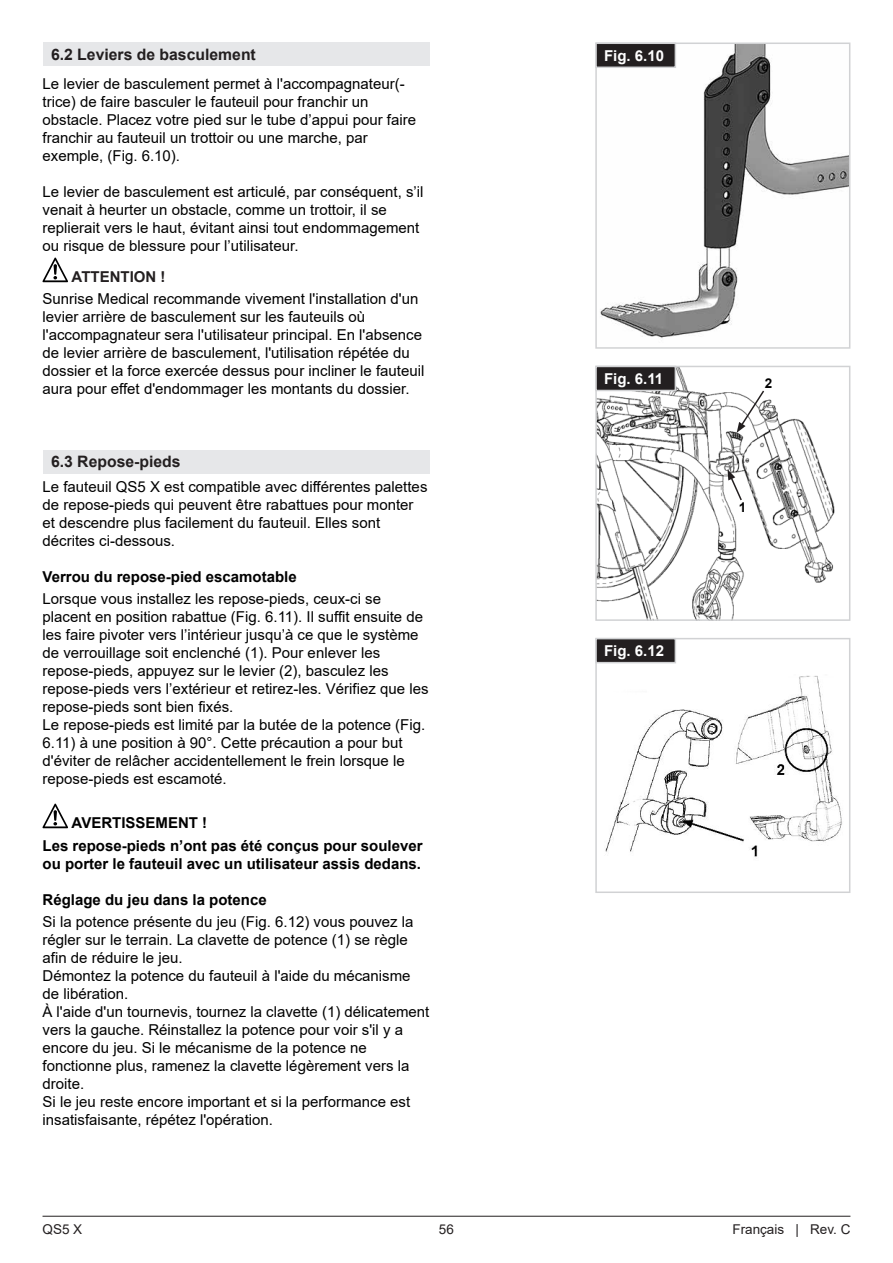
<style>
.page{position:relative;width:893px;height:1263px;background:#fff}
.page>*{position:absolute;margin:0;border:0;box-sizing:border-box;transform-origin:0 0}
.FR-SUB-HEADING{font:700 15.75px "Arial";color:#231f20}
.BODY_TEXT{font:15px/18px "Arial";color:#000}
.BODY_TEXT-2{font:700 15px/18px "Arial";color:#000}
.t1{font:700 15px "Arial";color:#fff}
.WARNING{font:700 15px "Arial";color:#231f20}
.t2{font:13.5px "Arial";color:#231f20}
.BODY_TEXT-3{font:700 13.5px "Arial";color:#000}
</style>
<div class="page">
<hr style="left:43px;top:1216px;width:807px;height:1px;background:#231f20">
<img style="left:600px;top:46px;width:247px;height:292px">
<div style="left:595px;top:43px;width:255px;height:306px;border:2px solid #d1d2d4"></div>
<div style="left:43px;top:43px;width:386px;height:23px;background:#e6e7e9"></div>
<div style="left:43px;top:450px;width:386px;height:23px;background:#e6e7e9"></div>
<svg style="left:43px;top:258px;width:25px;height:24px"></svg>
<svg style="left:43px;top:804px;width:25px;height:24px"></svg>
<img style="left:605px;top:675px;width:237px;height:182px">
<div style="left:595px;top:638px;width:255px;height:255px;border:2px solid #d1d2d4"></div>
<img style="left:598px;top:369px;width:237px;height:249px">
<div style="left:595px;top:366px;width:255px;height:255px;border:2px solid #d1d2d4"></div>
<svg style="left:737px;top:389px;width:29px;height:44px"></svg>
<svg style="left:727px;top:469px;width:16px;height:33px"></svg>
<div style="left:596px;top:43px;width:79px;height:24px;background:#231f20"></div>
<div style="left:595px;top:43px;width:81px;height:25px;border:2px solid #d1d2d4"></div>
<div style="left:596px;top:366px;width:79px;height:24px;background:#231f20"></div>
<div style="left:595px;top:366px;width:81px;height:25px;border:2px solid #d1d2d4"></div>
<div style="left:596px;top:639px;width:79px;height:24px;background:#231f20"></div>
<div style="left:595px;top:638px;width:81px;height:25px;border:2px solid #d1d2d4"></div>
<p class="FR-SUB-HEADING" style="left:51px;top:43px;width:206px">6.2 Leviers de basculement</p>
<p class="BODY_TEXT" style="left:43px;top:75px;width:375px">Le levier de basculement permet à l'accompagnateur(- trice) de faire basculer le fauteuil pour franchir un obstacle. Placez votre pied sur le tube d’appui pour faire franchir au fauteuil un trottoir ou une marche, par exemple, (Fig. 6.10).</p>
<p class="BODY_TEXT" style="left:43px;top:183px;width:382px">Le levier de basculement est articulé, par conséquent, s’il venait à heurter un obstacle, comme un trottoir, il se replierait vers le haut, évitant ainsi tout endommagement ou risque de blessure pour l’utilisateur.</p>
<p class="WARNING" style="left:72px;top:266px;width:95px">ATTENTION !</p>
<p class="BODY_TEXT" style="left:43px;top:290px;width:383px">Sunrise Medical recommande vivement l'installation d'un levier arrière de basculement sur les fauteuils où l'accompagnateur sera l'utilisateur principal. En l'absence de levier arrière de basculement, l'utilisation répétée du dossier et la force exercée dessus pour incliner le fauteuil aura pour effet d'endommager les montants du dossier.</p>
<p class="FR-SUB-HEADING" style="left:51px;top:451px;width:131px">6.3 Repose-pieds</p>
<p class="BODY_TEXT" style="left:43px;top:478px;width:386px">Le fauteuil QS5 X est compatible avec différentes palettes de repose-pieds qui peuvent être rabattues pour monter et descendre plus facilement du fauteuil. Elles sont décrites ci-dessous.</p>
<p class="BODY_TEXT-2" style="left:43px;top:568px;width:256px">Verrou du repose-pied escamotable</p>
<p class="BODY_TEXT" style="left:43px;top:590px;width:387px">Lorsque vous installez les repose-pieds, ceux-ci se placent en position rabattue (Fig. 6.11). Il suffit ensuite de les faire pivoter vers l’intérieur jusqu’à ce que le système de verrouillage soit enclenché (1). Pour enlever les repose-pieds, appuyez sur le levier (2), basculez les repose-pieds vers l’extérieur et retirez-les. Vérifiez que les repose-pieds sont bien fixés.</p>
<p class="BODY_TEXT" style="left:43px;top:716px;width:384px">Le repose-pieds est limité par la butée de la potence (Fig.<br>6.11) à une position à 90°. Cette précaution a pour but d'éviter de relâcher accidentellement le frein lorsque le repose-pieds est escamoté.</p>
<p class="BODY_TEXT-2" style="left:72px;top:814px;width:137px">AVERTISSEMENT !</p>
<p class="BODY_TEXT-2" style="left:43px;top:836px;width:382px">Les repose-pieds n’ont pas été conçus pour soulever ou porter le fauteuil avec un utilisateur assis dedans.</p>
<p class="BODY_TEXT-2" style="left:43px;top:890px;width:226px">Réglage du jeu dans la potence</p>
<p class="BODY_TEXT" style="left:43px;top:912px;width:373px">Si la potence présente du jeu (Fig. 6.12) vous pouvez la régler sur le terrain. La clavette de potence (1) se règle afin de réduire le jeu.</p>
<p class="BODY_TEXT" style="left:43px;top:966px;width:370px">Démontez la potence du fauteuil à l'aide du mécanisme de libération.</p>
<p class="BODY_TEXT" style="left:43px;top:1002px;width:388px">À l'aide d'un tournevis, tournez la clavette (1) délicatement vers la gauche. Réinstallez la potence pour voir s'il y a encore du jeu. Si le mécanisme de la potence ne fonctionne plus, ramenez la clavette légèrement vers la droite.</p>
<p class="BODY_TEXT" style="left:43px;top:1092px;width:369px">Si le jeu reste encore important et si la performance est insatisfaisante, répétez l'opération.</p>
<p class="t1" style="left:604px;top:45px;width:62px">Fig. 6.10</p>
<p class="t1" style="left:604px;top:368px;width:61px">Fig. 6.11</p>
<p class="t1" style="left:604px;top:640px;width:62px">Fig. 6.12</p>
<p class="BODY_TEXT-3" style="left:765px;top:374px;width:9px">2</p>
<p class="BODY_TEXT-3" style="left:739px;top:497px;width:9px">1</p>
<p class="t2" style="left:43px;top:1220px;width:41px">QS5 X</p>
<p class="t2" style="left:439px;top:1220px;width:17px">56</p>
<p class="t2" style="left:732px;top:1220px;width:120px">Français | Rev. C</p>
</div>
